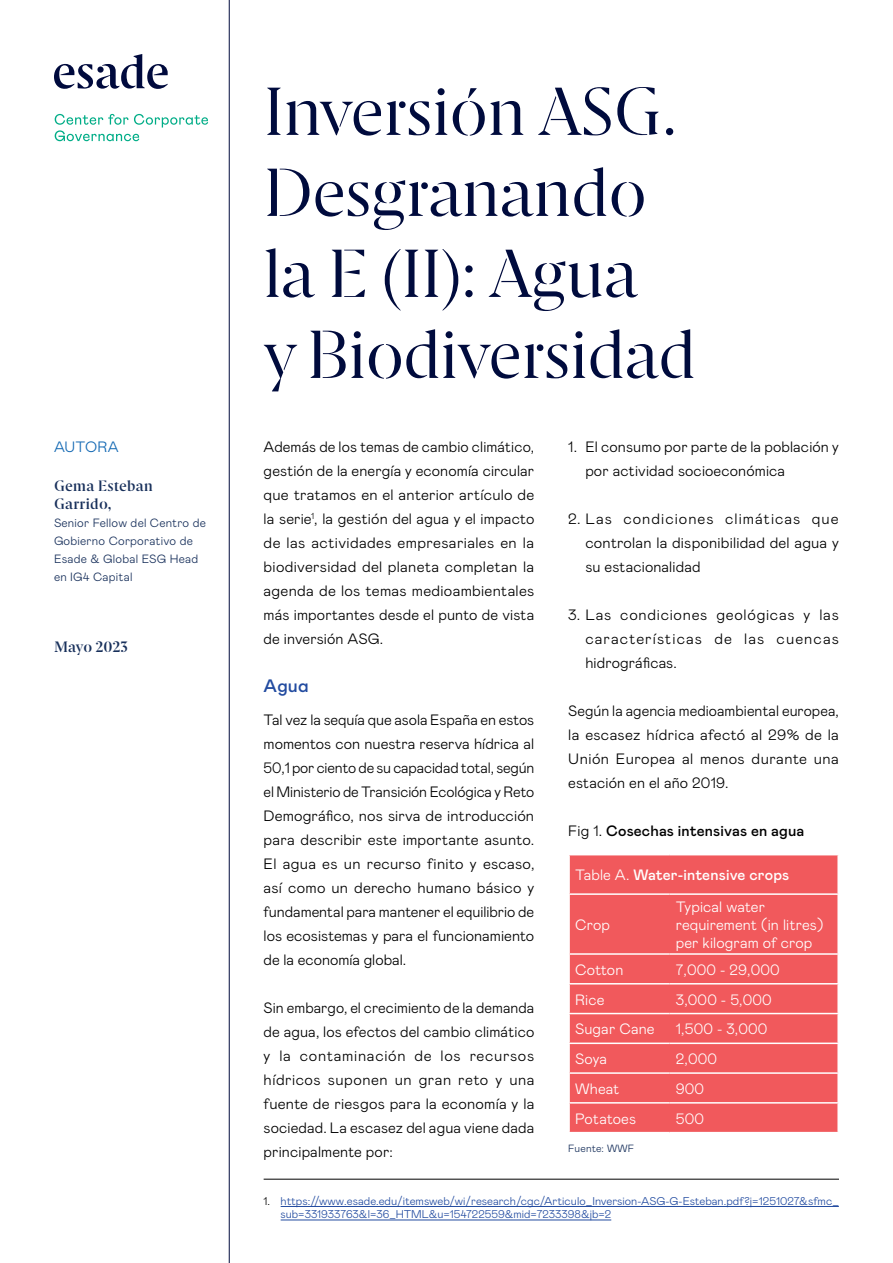
<style>
.page{position:relative;width:893px;height:1263px;background:#fff}
.page>*{position:absolute;margin:0;border:0;box-sizing:border-box;transform-origin:0 0}
.t1{font:67.5px/81px "Esade";letter-spacing:-.01em;color:#000b3d}
.t2{font:500 18px "Mabry Pro";color:#224ba0}
.t3{font:300 15px/24px "Mabry Pro";letter-spacing:.01em;color:#000;text-align:justify}
.t4{font:300 15px/18px "Mabry Pro";letter-spacing:.01em;color:#fff}
.t5{font:500 15px "Mabry Pro";letter-spacing:.01em;color:#000}
.t6{font:700 15px/18px "Esade";letter-spacing:.02em;color:#18305b}
.t7{font:500 15px "Mabry Pro";letter-spacing:.01em;color:#fff}
.t8{font:300 15px "Mabry Pro";letter-spacing:.02em;color:#1268b3}
.t9{font:300 12px/18px "Mabry Pro";letter-spacing:.02em;color:#18305b}
.t10{font:300 11.25px/13.5px "Mabry Pro";color:#224ba0}
.t11{font:300 10.5px "Mabry Pro";letter-spacing:.02em;color:#18305b}
.s1{font-weight:300}
.s2{color:#000}
</style>
<div class="page">
<hr style="left:229px;top:0;width:1px;height:1263px;background:#000b3d">
<svg style="left:55px;top:114px;width:153px;height:27px"></svg>
<svg style="left:54px;top:54px;width:114px;height:35px"></svg>
<div style="left:570px;top:855px;width:267px;height:277px;background:#f1595c"></div>
<hr style="left:568px;top:893px;width:102px;height:2px;background:#fff">
<hr style="left:670px;top:893px;width:169px;height:2px;background:#fff">
<hr style="left:568px;top:953px;width:102px;height:2px;background:#fff">
<hr style="left:670px;top:953px;width:169px;height:2px;background:#fff">
<hr style="left:568px;top:983px;width:102px;height:1px;background:#fff">
<hr style="left:670px;top:983px;width:169px;height:1px;background:#fff">
<hr style="left:568px;top:1013px;width:102px;height:1px;background:#fff">
<hr style="left:670px;top:1013px;width:169px;height:1px;background:#fff">
<hr style="left:568px;top:1042px;width:102px;height:2px;background:#fff">
<hr style="left:670px;top:1042px;width:169px;height:2px;background:#fff">
<hr style="left:568px;top:1072px;width:102px;height:2px;background:#fff">
<hr style="left:670px;top:1072px;width:169px;height:2px;background:#fff">
<hr style="left:568px;top:1102px;width:102px;height:1px;background:#fff">
<hr style="left:670px;top:1102px;width:169px;height:1px;background:#fff">
<hr style="left:281px;top:1206px;width:558px;height:1px;background:#224ba0">
<hr style="left:281px;top:1219px;width:330px;height:1px;background:#224ba0">
<hr style="left:264px;top:1179px;width:575px;height:1px;background:#000">
<p class="t8" style="left:54px;top:436px;width:66px">AUTORA</p>
<p class="t6" style="left:54px;top:477px;width:100px">Gema Esteban<br>Garrido,</p>
<p class="t9" style="left:54px;top:513px;width:153px">Senior Fellow del Centro de<br>Gobierno Corporativo de<br>Esade &amp; Global ESG Head en IG4 Capital</p>
<p class="t6" style="left:54px;top:638px;width:75px">Mayo 2023</p>
<h1 class="t1" style="left:264px;top:68px;width:434px">Inversión ASG.<br>Desgranando la E (II): Agua<br>y Biodiversidad</h1>
<p class="t3" style="left:264px;top:434px;width:272px">Además de los temas de cambio climático, gestión de la energía y economía circular que tratamos en el anterior artículo de la serie<sup>1</sup>, la gestión del agua y el impacto de las actividades empresariales en la biodiversidad del planeta completan la agenda de los temas medioambientales más importantes desde el punto de vista de inversión ASG.</p>
<p class="t2" style="left:264px;top:673px;width:47px">Agua</p>
<p class="t3" style="left:264px;top:706px;width:272px">Tal vez la sequía que asola España en estos momentos con nuestra reserva hídrica al 50,1 por ciento de su capacidad total, según el Ministerio de Transición Ecológica y Reto Demográfico, nos sirva de introducción para describir este importante asunto.<br>El agua es un recurso finito y escaso, así como un derecho humano básico y fundamental para mantener el equilibrio de los ecosistemas y para el funcionamiento de la economía global.</p>
<p class="t3" style="left:264px;top:994px;width:272px">Sin embargo, el crecimiento de la demanda de agua, los efectos del cambio climático y la contaminación de los recursos hídricos suponen un gran reto y una fuente de riesgos para la economía y la sociedad. La escasez del agua viene dada principalmente por:</p>
<p class="t3" style="left:585px;top:434px;width:255px;text-indent:-17px">1. El consumo por parte de la población y por actividad socioeconómica</p>
<p class="t3" style="left:585px;top:506px;width:255px;text-indent:-17px">2. Las condiciones climáticas que controlan la disponibilidad del agua y su estacionalidad</p>
<p class="t3" style="left:585px;top:602px;width:255px;text-indent:-17px">3. Las condiciones geológicas y las características de las cuencas hidrográficas.</p>
<p class="t3" style="left:568px;top:698px;width:272px">Según la agencia medioambiental europea, la escasez hídrica afectó al 29% de la Unión Europea al menos durante una estación en el año 2019.</p>
<p class="t5" style="left:568px;top:820px;width:238px"><span class="s1">Fig 1.</span> Cosechas intensivas en agua</p>
<p class="t7" style="left:575px;top:864px;width:216px"><span class="s1">Table A.</span> Water-intensive crops</p>
<p class="t4" style="left:575px;top:915px;width:36px">Crop</p>
<p class="t4" style="left:676px;top:897px;width:149px">Typical water requirement (in litres) per kilogram of crop</p>
<p class="t4" style="left:575px;top:960px;width:50px">Cotton</p>
<p class="t4" style="left:676px;top:960px;width:106px">7,000 - 29,000</p>
<p class="t4" style="left:575px;top:989px;width:31px">Rice</p>
<p class="t4" style="left:676px;top:989px;width:98px">3,000 - 5,000</p>
<p class="t4" style="left:575px;top:1019px;width:81px">Sugar Cane</p>
<p class="t4" style="left:676px;top:1019px;width:93px">1,500 - 3,000</p>
<p class="t4" style="left:575px;top:1049px;width:34px">Soya</p>
<p class="t4" style="left:676px;top:1049px;width:43px">2,000</p>
<p class="t4" style="left:575px;top:1079px;width:46px">Wheat</p>
<p class="t4" style="left:676px;top:1079px;width:30px">900</p>
<p class="t4" style="left:575px;top:1108px;width:63px">Potatoes</p>
<p class="t4" style="left:676px;top:1108px;width:30px">500</p>
<p class="t11" style="left:568px;top:1140px;width:67px">Fuente: WWF</p>
<p class="t10" style="left:281px;top:1193px;width:560px;text-indent:-17px"><span class="s2">1.</span> https://www.esade.edu/itemsweb/wi/research/cgc/Articulo_Inversion-ASG-G-Esteban.pdf?j=1251027&amp;sfmc_ sub=331933763&amp;l=36_HTML&amp;u=154722559&amp;mid=7233398&amp;jb=2</p>
</div>
